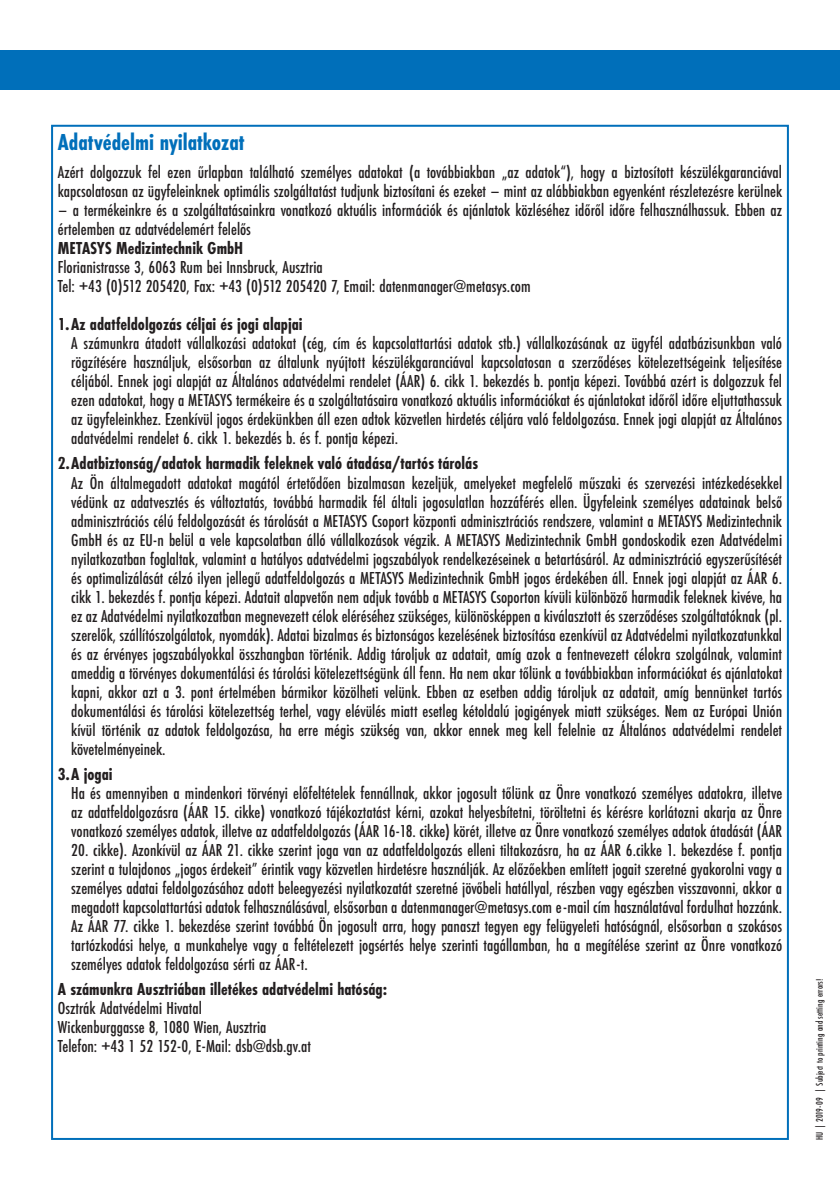
<style>
.page{position:relative;width:840px;height:1191px;background:#fff}
.page>*{position:absolute;margin:0;border:0;box-sizing:border-box;transform-origin:0 0}
.t1{font:700 24px "Futura PT Cond";color:#006fba}
.t2{font:500 18px/19px "Futura PT Cond";color:#231f20}
.t3{font:700 18px "Futura PT Cond";color:#231f20}
.t4{font:500 10px "Futura PT Cond";color:#231f20}
</style>
<div class="page">
<div style="left:0;top:50px;width:839px;height:40px;background:#006fba"></div>
<h1 class="t1" style="left:58px;top:128px;width:188px">Adatvédelmi nyilatkozat</h1>
<p class="t2" style="left:58px;top:163px;width:725px">Azért dolgozzuk fel ezen űrlapban található személyes adatokat (a továbbiakban „az adatok“), hogy a biztosított készülékgaranciával kapcsolatosan az ügyfeleinknek optimális szolgáltatást tudjunk biztosítani és ezeket – mint az alábbiakban egyenként részletezésre kerülnek</p>
<p class="t2" style="left:58px;top:201px;width:725px">– a termékeinkre és a szolgáltatásainkra vonatkozó aktuális információk és ajánlatok közléséhez időről időre felhasználhassuk. Ebben az értelemben az adatvédelemért felelős</p>
<p class="t3" style="left:58px;top:238px;width:187px">METASYS Medizintechnik GmbH</p>
<p class="t2" style="left:58px;top:258px;width:474px">Florianistrasse 3, 6063 Rum bei Innsbruck, Ausztria<br>Tel: +43 (0)512 205420, Fax: +43 (0)512 205420 7, Email: datenmanager@metasys.com</p>
<p class="t3" style="left:58px;top:314px;width:246px">1.Az adatfeldolgozás céljai és jogi alapjai</p>
<p class="t2" style="left:71px;top:334px;width:712px;text-align:justify">A számunkra átadott vállalkozási adatokat (cég, cím és kapcsolattartási adatok stb.) vállalkozásának az ügyfél adatbázisunkban való rögzítésére használjuk, elsősorban az általunk nyújtott készülékgaranciával kapcsolatosan a szerződéses kötelezettségeink teljesítése céljából. Ennek jogi alapját az Általános adatvédelmi rendelet (ÁAR) 6. cikk 1. bekezdés b. pontja képezi. Továbbá azért is dolgozzuk fel ezen adatokat, hogy a METASYS termékeire és a szolgáltatásaira vonatkozó aktuális információkat és ajánlatokat időről időre eljuttathassuk az ügyfeleinkhez. Ezenkívül jogos érdekünkben áll ezen adtok közvetlen hirdetés céljára való feldolgozása. Ennek jogi alapját az Általános adatvédelmi rendelet 6. cikk 1. bekezdés b. és f. pontja képezi.</p>
<p class="t3" style="left:58px;top:453px;width:421px">2.Adatbiztonság/adatok harmadik feleknek való átadása/tartós tárolás</p>
<p class="t2" style="left:71px;top:473px;width:712px;text-align:justify">Az Ön általmegadott adatokat magától értetődően bizalmasan kezeljük, amelyeket megfelelő műszaki és szervezési intézkedésekkel védünk az adatvesztés és változtatás, továbbá harmadik fél általi jogosulatlan hozzáférés ellen. Ügyfeleink személyes adatainak belső adminisztrációs célú feldolgozását és tárolását a METASYS Csoport központi adminisztrációs rendszere, valamint a METASYS Medizintechnik GmbH és az EU-n belül a vele kapcsolatban álló vállalkozások végzik. A METASYS Medizintechnik GmbH gondoskodik ezen Adatvédelmi nyilatkozatban foglaltak, valamint a hatályos adatvédelmi jogszabályok rendelkezéseinek a betartásáról. Az adminisztráció egyszerűsítését és optimalizálását célzó ilyen jellegű adatfeldolgozás a METASYS Medizintechnik GmbH jogos érdekében áll. Ennek jogi alapját az ÁAR 6. cikk 1. bekezdés f. pontja képezi. Adatait alapvetőn nem adjuk tovább a METASYS Csoporton kívüli különböző harmadik feleknek kivéve, ha ez az Adatvédelmi nyilatkozatban megnevezett célok eléréséhez szükséges, különösképpen a kiválasztott és szerződéses szolgáltatóknak (pl. szerelők, szállítószolgálatok, nyomdák). Adatai bizalmas és biztonságos kezelésének biztosítása ezenkívül az Adatvédelmi nyilatkozatunkkal és az érvényes jogszabályokkal összhangban történik. Addig tároljuk az adatait, amíg azok a fentnevezett célokra szolgálnak, valamint ameddig a törvényes dokumentálási és tárolási kötelezettségünk áll fenn. Ha nem akar tőlünk a továbbiakban információkat és ajánlatokat kapni, akkor azt a 3. pont értelmében bármikor közölheti velünk. Ebben az esetben addig tároljuk az adatait, amíg bennünket tartós dokumentálási és tárolási kötelezettség terhel, vagy elévülés miatt esetleg kétoldalú jogigények miatt szükséges. Nem az Európai Unión kívül történik az adatok feldolgozása, ha erre mégis szükség van, akkor ennek meg kell felelnie az Általános adatvédelmi rendelet követelményeinek.</p>
<p class="t3" style="left:58px;top:763px;width:56px">3.A jogai</p>
<p class="t2" style="left:71px;top:783px;width:712px;text-align:justify">Ha és amennyiben a mindenkori törvényi előfeltételek fennállnak, akkor jogosult tőlünk az Önre vonatkozó személyes adatokra, illetve az adatfeldolgozásra (ÁAR 15. cikke) vonatkozó tájékoztatást kérni, azokat helyesbítetni, töröltetni és kérésre korlátozni akarja az Önre vonatkozó személyes adatok, illetve az adatfeldolgozás (ÁAR 16-18. cikke) körét, illetve az Önre vonatkozó személyes adatok átadását (ÁAR</p>
<p class="t2" style="left:71px;top:840px;width:712px;text-align:justify">20. cikke). Azonkívül az ÁAR 21. cikke szerint joga van az adatfeldolgozás elleni tiltakozásra, ha az ÁAR 6.cikke 1. bekezdése f. pontja szerint a tulajdonos „jogos érdekeit” érintik vagy közvetlen hirdetésre használják. Az előzőekben említett jogait szeretné gyakorolni vagy a személyes adatai feldolgozásához adott beleegyezési nyilatkozatát szeretné jövőbeli hatállyal, részben vagy egészben visszavonni, akkor a megadott kapcsolattartási adatok felhasználásával, elsősorban a datenmanager@metasys.com e-mail cím használatával fordulhat hozzánk.<br>Az ÁAR 77. cikke 1. bekezdése szerint továbbá Ön jogosult arra, hogy panaszt tegyen egy felügyeleti hatóságnál, elsősorban a szokásos tartózkodási helye, a munkahelye vagy a feltételezett jogsértés helye szerinti tagállamban, ha a megítélése szerint az Önre vonatkozó személyes adatok feldolgozása sérti az ÁAR-t.</p>
<p class="t3" style="left:58px;top:978px;width:331px">A számunkra Ausztriában illetékes adatvédelmi hatóság:</p>
<p class="t2" style="left:58px;top:998px;width:254px">Osztrák Adatvédelmi Hivatal<br>Wickenburggasse 8, 1080 Wien, Ausztria<br>Telefon: +43 1 52 152-0, E-Mail: dsb@dsb.gv.at</p>
<p class="t4" style="left:813px;top:1140px;width:163px;rotate:-90deg">HU | 2019-09 | Subject to printing and setting errors!</p>
</div>
